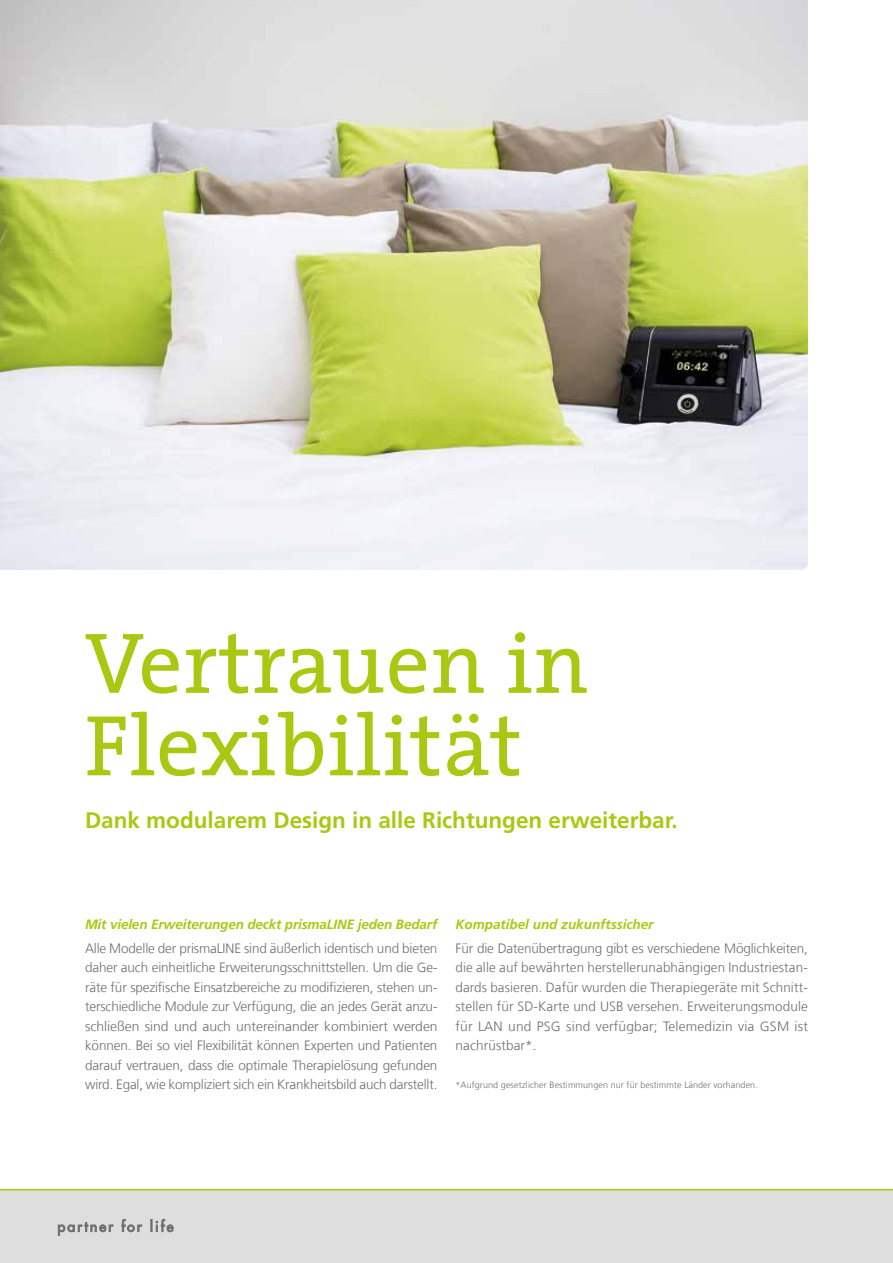
<style>
.page{position:relative;width:893px;height:1263px;background:#fff}
.page>*{position:absolute;margin:0;border:0;box-sizing:border-box;transform-origin:0 0}
.t1{font:87px/82.5px "The Serif";letter-spacing:.01em;color:#aac811}
.t2{font:700 22.5px "Frutiger LT Com";color:#aac811}
.t3{font:300 13.5px/19.5px "Frutiger LT Com";letter-spacing:-.01em;color:#706f6f;text-align:justify}
.t4{font:italic 700 13.5px "Frutiger LT Com";letter-spacing:-.01em;color:#aac811}
.t5{font:300 9px "Frutiger LT Com";letter-spacing:.01em;color:#706f6f}
</style>
<div class="page">
<div style="left:0;top:1189px;width:893px;height:74px;background:#dedede"></div>
<svg style="left:58px;top:1219px;width:115px;height:16px"></svg>
<img style="left:0;top:0;width:808px;height:570px">
<h1 class="t1" style="left:85px;top:620px;width:505px">Vertrauen in<br>Flexibilität</h1>
<h2 class="t2" style="left:85px;top:807px;width:594px">Dank modularem Design in alle Richtungen erweiterbar.</h2>
<p class="t4" style="left:85px;top:916px;width:354px">Mit vielen Erweiterungen deckt prismaLINE jeden Bedarf</p>
<p class="t3" style="left:85px;top:938px;width:354px">Alle Modelle der prismaLINE sind äußerlich identisch und bieten daher auch einheitliche Erweiterungsschnittstellen. Um die Ge&shy;räte für spezifische Einsatzbereiche zu modifizieren, stehen un&shy;terschiedliche Module zur Verfügung, die an jedes Gerät anzu&shy;schließen sind und auch untereinander kombiniert werden können. Bei so viel Flexibilität können Experten und Patienten darauf vertrauen, dass die optimale Therapielösung gefunden wird. Egal, wie kompliziert sich ein Krankheitsbild auch darstellt.</p>
<p class="t4" style="left:455px;top:916px;width:200px">Kompatibel und zukunftssicher</p>
<p class="t3" style="left:455px;top:938px;width:354px">Für die Datenübertragung gibt es verschiedene Möglichkeiten, die alle auf bewährten herstellerunabhängigen Industriestan&shy;dards basieren. Dafür wurden die Therapiegeräte mit Schnitt&shy;stellen für SD-Karte und USB versehen. Erweiterungsmodule für LAN und PSG sind verfügbar; Telemedizin via GSM ist nachrüstbar*.</p>
<p class="t5" style="left:455px;top:1080px;width:304px">*Aufgrund gesetzlicher Bestimmungen nur für bestimmte Länder vorhanden.</p>
</div>
